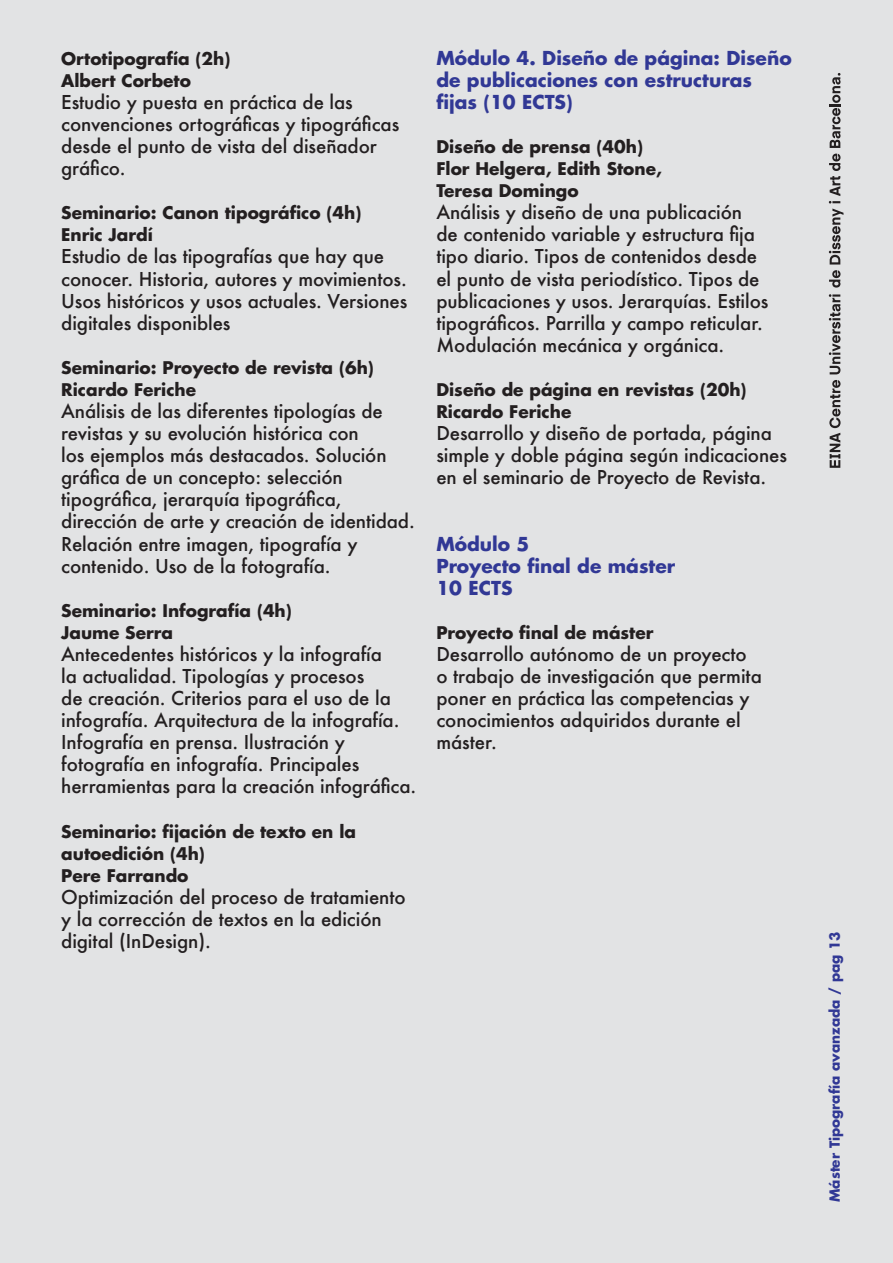
<style>
.page{position:relative;width:893px;height:1263px;background:#e2e3e4}
.page>*{position:absolute;margin:0;border:0;box-sizing:border-box;transform-origin:0 0}
.t1{font:500 18.75px/22px "Futura";letter-spacing:-.005em;color:#231f20}
.t2{font:700 18.75px/22px "Futura LT";color:#313895}
.t3{font:700 16.95px/22px "Futura LT";color:#231f20}
.t4{font:700 13.65px "Futura LT";color:#313895}
</style>
<div class="page">
<svg style="left:829px;top:380px;width:11px;height:88px"></svg>
<svg style="left:829px;top:294px;width:11px;height:80px"></svg>
<svg style="left:829px;top:154px;width:14px;height:134px"></svg>
<svg style="left:829px;top:73px;width:11px;height:75px"></svg>
<p class="t3" style="left:61px;top:48px;width:171px">Ortotipografía (2h)<br>Albert Corbeto</p>
<p class="t1" style="left:61px;top:91px;width:340px">Estudio y puesta en práctica de las convenciones ortográficas y tipográficas desde el punto de vista del diseñador gráfico.</p>
<p class="t3" style="left:61px;top:203px;width:302px">Seminario: Canon tipográfico (4h)<br>Enric Jardí</p>
<p class="t1" style="left:61px;top:245px;width:348px">Estudio de las tipografías que hay que conocer. Historia, autores y movimientos.<br>Usos históricos y usos actuales. Versiones digitales disponibles</p>
<p class="t3" style="left:61px;top:357px;width:314px">Seminario: Proyecto de revista (6h)<br>Ricardo Feriche</p>
<p class="t1" style="left:61px;top:400px;width:355px">Análisis de las diferentes tipologías de revistas y su evolución histórica con<br>los ejemplos más destacados. Solución gráfica de un concepto: selección tipográfica, jerarquía tipográfica, dirección de arte y creación de identidad.<br>Relación entre imagen, tipografía y contenido. Uso de la fotografía.</p>
<p class="t3" style="left:61px;top:600px;width:232px">Seminario: Infografía (4h)<br>Jaume Serra</p>
<p class="t1" style="left:61px;top:643px;width:356px">Antecedentes históricos y la infografía<br>la actualidad. Tipologías y procesos<br>de creación. Criterios para el uso de la infografía. Arquitectura de la infografía.<br>Infografía en prensa. Ilustración y fotografía en infografía. Principales herramientas para la creación infográfica.</p>
<p class="t3" style="left:61px;top:821px;width:296px">Seminario: fijación de texto en la autoedición (4h)<br>Pere Farrando</p>
<p class="t1" style="left:61px;top:886px;width:346px">Optimización del proceso de tratamiento y la corrección de textos en la edición digital (InDesign).</p>
<p class="t2" style="left:436px;top:48px;width:357px">Módulo 4. Diseño de página: Diseño de publicaciones con estructuras fijas (10 ECTS)</p>
<p class="t3" style="left:436px;top:137px;width:227px">Diseño de prensa (40h)<br>Flor Helgera, Edith Stone,<br>Teresa Domingo</p>
<p class="t1" style="left:436px;top:201px;width:334px">Análisis y diseño de una publicación<br>de contenido variable y estructura fija tipo diario. Tipos de contenidos desde el punto de vista periodístico. Tipos de publicaciones y usos. Jerarquías. Estilos tipográficos. Parrilla y campo reticular.<br>Modulación mecánica y orgánica.</p>
<p class="t3" style="left:436px;top:380px;width:312px">Diseño de página en revistas (20h)<br>Ricardo Feriche</p>
<p class="t1" style="left:436px;top:422px;width:352px">Desarrollo y diseño de portada, página simple y doble página según indicaciones en el seminario de Proyecto de Revista.</p>
<p class="t2" style="left:436px;top:534px;width:240px">Módulo 5<br>Proyecto final de máster<br>10 ECTS</p>
<p class="t3" style="left:436px;top:622px;width:219px">Proyecto final de máster</p>
<p class="t1" style="left:436px;top:643px;width:327px">Desarrollo autónomo de un proyecto o trabajo de investigación que permita poner en práctica las competencias y conocimientos adquiridos durante el máster.</p>
<p class="t4" style="left:827px;top:1202px;width:272px;rotate:-90deg">Máster Tipografía avanzada / pag 13</p>
</div>
